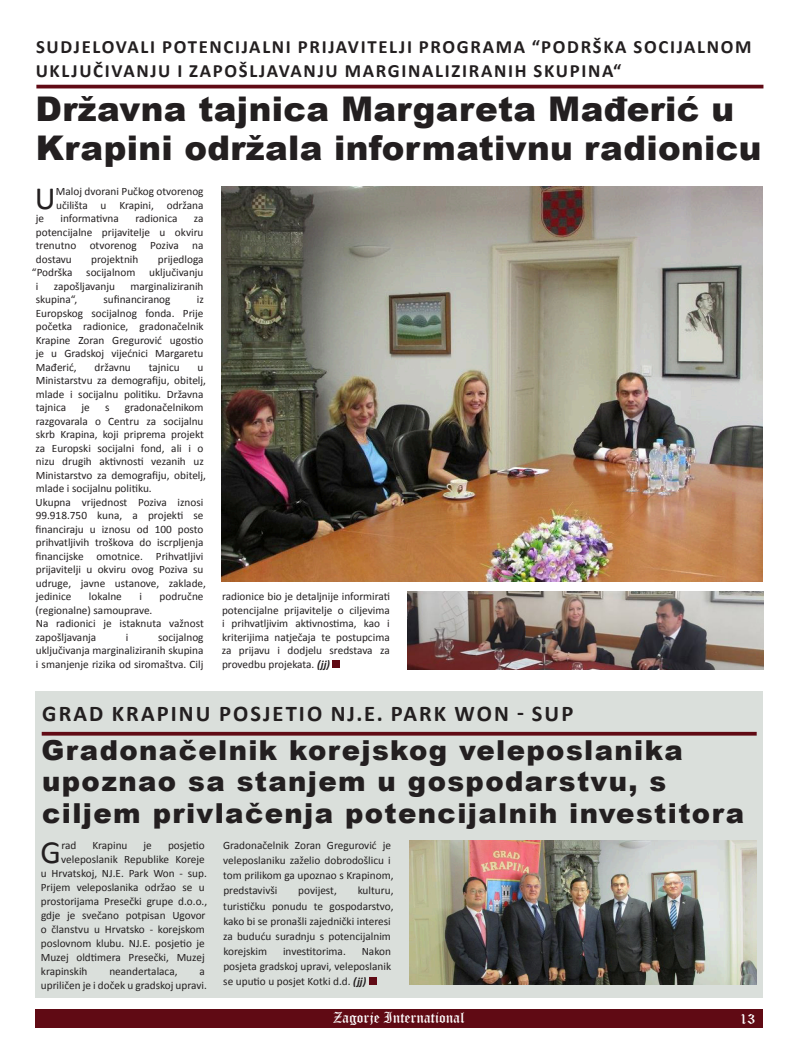
<style>
.page{position:relative;width:798px;height:1063px;background:#fff}
.page>*{position:absolute;margin:0;border:0;box-sizing:border-box;transform-origin:0 0}
.t1{font:900 34px/38.8px "Arial";letter-spacing:.01em;color:#231f20}
.t2{font:32.5px "Calibri";color:#231f20}
.t3{font:900 27.5px/31.2px "Arial";letter-spacing:.05em;color:#231f20}
.t4{font:700 22.5px "Calibri";letter-spacing:.095em;color:#231f20}
.t5{font:700 18.75px/23.8px "Calibri";letter-spacing:.09em;color:#231f20}
.t6{font:15px "Old English Text";color:#fff}
.t7{font:11.25px/13.5px "Calibri";color:#231f20}
.s1{font-weight:700;font-style:italic}
</style>
<div class="page">
<div style="left:35px;top:1009px;width:727px;height:19px;background:#600a14"></div>
<hr style="left:36px;top:85px;width:727px;height:3px;background:#600a14">
<div style="left:35px;top:692px;width:727px;height:306px;background:#dadfdb"></div>
<svg style="left:42px;top:732px;width:714px;height:4px;background:#6b1e26"></svg>
<div style="left:369px;top:978px;width:7px;height:7px;background:#600a14"></div>
<img style="left:409px;top:841px;width:347px;height:144px">
<div style="left:332px;top:661px;width:7px;height:7px;background:#600a14"></div>
<img style="left:221px;top:187px;width:541px;height:394px">
<img style="left:407px;top:592px;width:355px;height:77px">
<p class="t5" style="left:36px;top:35px;width:717px">SUDJELOVALI POTENCIJALNI PRIJAVITELJI PROGRAMA “PODRŠKA SOCIJALNOM<br>UKLJUČIVANJU I ZAPOŠLJAVANJU MARGINALIZIRANIH SKUPINA“</p>
<p class="t1" style="left:36px;top:89px;width:727px">Državna tajnica Margareta Mađerić u<br>Krapini održala informativnu radionicu</p>
<p class="t2" style="left:35px;top:178px;width:22px">U</p>
<p class="t7" style="left:56px;top:185px;width:149px">Maloj dvorani Pučkog otvorenog učilišta u Krapini, održana</p>
<p class="t7" style="left:36px;top:212px;width:10px">je</p>
<p class="t7" style="left:60px;top:212px;width:60px">informativna</p>
<p class="t7" style="left:135px;top:212px;width:44px">radionica</p>
<p class="t7" style="left:36px;top:212px;width:169px;text-align:justify;text-indent:158px">za potencijalne prijavitelje u okviru trenutno otvorenog Poziva na dostavu</p>
<p class="t7" style="left:91px;top:252px;width:49px">projektnih</p>
<p class="t7" style="left:158px;top:252px;width:47px">prijedloga</p>
<p class="t7" style="left:32px;top:266px;width:173px">“Podrška socijalnom uključivanju</p>
<p class="t7" style="left:36px;top:279px;width:4px">i</p>
<p class="t7" style="left:54px;top:279px;width:63px">zapošljavanju</p>
<p class="t7" style="left:130px;top:279px;width:74px">marginaliziranih</p>
<p class="t7" style="left:36px;top:293px;width:43px">skupina“,</p>
<p class="t7" style="left:103px;top:293px;width:69px">sufinanciranog</p>
<p class="t7" style="left:36px;top:293px;width:169px;text-align:justify;text-indent:161px">iz Europskog socijalnog fonda. Prije početka radionice, gradonačelnik Krapine Zoran Gregurović ugostio je u Gradskoj vijećnici Margaretu Mađerić,</p>
<p class="t7" style="left:95px;top:360px;width:38px">državnu</p>
<p class="t7" style="left:149px;top:360px;width:32px">tajnicu</p>
<p class="t7" style="left:36px;top:360px;width:172px;text-indent:162px">u<br>Ministarstvu za demografiju, obitelj, mlade i socijalnu politiku. Državna tajnica</p>
<p class="t7" style="left:36px;top:401px;width:172px;text-indent:89px">gradonačelnikom razgovarala o Centru za socijalnu skrb Krapina, koji priprema projekt za Europski socijalni fond, ali i o nizu drugih aktivnosti vezanih uz<br>Ministarstvo za demografiju, obitelj, mlade i socijalnu politiku.</p>
<p class="t7" style="left:36px;top:495px;width:172px">Ukupna vrijednost Poziva iznosi<br>99.918.750 kuna, a projekti se financiraju u iznosu od 100 posto prihvatljivih troškova do iscrpljenja financijske omotnice. Prihvatljivi prijavitelji u okviru ovog Poziva su udruge, javne ustanove, zaklade, jedinice</p>
<p class="t7" style="left:81px;top:401px;width:10px">je</p>
<p class="t7" style="left:105px;top:401px;width:6px">s</p>
<p class="t7" style="left:89px;top:590px;width:34px">lokalne</p>
<p class="t7" style="left:139px;top:590px;width:4px">i</p>
<p class="t7" style="left:159px;top:590px;width:45px">područne</p>
<p class="t7" style="left:36px;top:603px;width:118px">(regionalne) samouprave.</p>
<p class="t7" style="left:36px;top:617px;width:170px">Na radionici je istaknuta važnost zapošljavanja</p>
<p class="t7" style="left:36px;top:630px;width:169px;text-align:justify;text-indent:122px">socijalnog uključivanja marginaliziranih skupina i smanjenje rizika od siromaštva. Cilj</p>
<p class="t7" style="left:126px;top:630px;width:4px">i</p>
<p class="t7" style="left:222px;top:590px;width:170px;text-align:justify">radionice bio je detaljnije informirati potencijalne prijavitelje o ciljevima i prihvatljivim aktivnostima, kao i kriterijima natječaja te postupcima za prijavu i dodjelu sredstava za provedbu projekata. <span class="s1">(jj)</span></p>
<p class="t4" style="left:42px;top:699px;width:532px">GRAD KRAPINU POSJETIO NJ.E. PARK WON - SUP</p>
<p class="t3" style="left:42px;top:734px;width:703px">Gradonačelnik korejskog veleposlanika upoznao sa stanjem u gospodarstvu, s ciljem privlačenja potencijalnih investitora</p>
<p class="t2" style="left:40px;top:831px;width:22px">G</p>
<p class="t7" style="left:61px;top:839px;width:16px">rad</p>
<p class="t7" style="left:92px;top:839px;width:37px">Krapinu</p>
<p class="t7" style="left:144px;top:839px;width:10px">je</p>
<p class="t7" style="left:168px;top:839px;width:38px">posjetio</p>
<p class="t7" style="left:223px;top:838px;width:172px;line-height:15px">Gradonačelnik Zoran Gregurović je veleposlaniku zaželio dobrodošlicu i tom prilikom ga upoznao s Krapinom, predstavivši</p>
<p class="t7" style="left:61px;top:852px;width:145px">veleposlanik Republike Koreje</p>
<p class="t7" style="left:41px;top:866px;width:167px">u Hrvatskoj, NJ.E. Park Won - sup.</p>
<p class="t7" style="left:41px;top:880px;width:165px">Prijem veleposlanika održao se u</p>
<p class="t7" style="left:41px;top:894px;width:168px">prostorijama Presečki grupe d.o.o.,</p>
<p class="t7" style="left:41px;top:908px;width:166px">gdje je svečano potpisan Ugovor</p>
<p class="t7" style="left:41px;top:922px;width:165px">o članstvu u Hrvatsko - korejskom</p>
<p class="t7" style="left:41px;top:936px;width:165px">poslovnom klubu. NJ.E. posjetio je</p>
<p class="t7" style="left:41px;top:950px;width:165px">Muzej oldtimera Presečki, Muzej</p>
<p class="t7" style="left:41px;top:964px;width:48px">krapinskih</p>
<p class="t7" style="left:109px;top:964px;width:70px">neandertalaca,</p>
<p class="t7" style="left:223px;top:883px;width:172px;line-height:15px;text-indent:134px">kulturu, turističku ponudu te gospodarstvo, kako bi se pronašli zajednički interesi za buduću suradnju s potencijalnim korejskim</p>
<p class="t7" style="left:298px;top:884px;width:40px">povijest,</p>
<p class="t7" style="left:223px;top:943px;width:169px;line-height:15px;text-align:justify;text-indent:138px">Nakon posjeta gradskoj upravi, veleposlanik se uputio u posjet Kotki d.d. <span class="s1">(jj)</span></p>
<p class="t7" style="left:283px;top:944px;width:64px">investitorima.</p>
<p class="t7" style="left:41px;top:964px;width:167px;line-height:14px;text-align:right">a<br>upriličen je i doček u gradskoj upravi.</p>
<h3 class="t6" style="left:333px;top:1008px;width:133px">Zagorje International</h3>
<h3 class="t6" style="left:739px;top:1009px;width:17px">13</h3>
</div>
